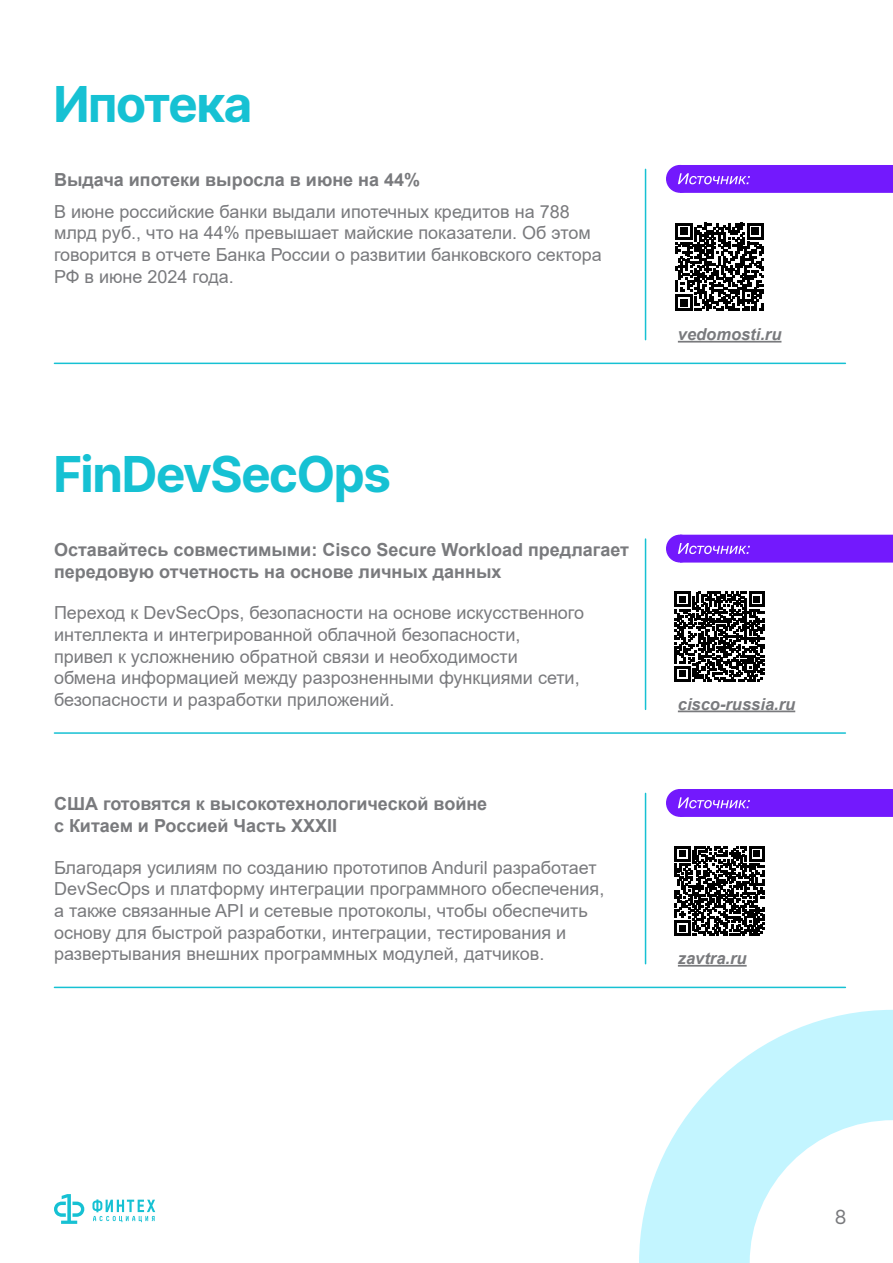
<style>
.page{position:relative;width:893px;height:1263px;background:#fff}
.page>*{position:absolute;margin:0;border:0;box-sizing:border-box;transform-origin:0 0}
.t1{font:700 49.5px "Inter Tight";color:#16c1d3}
.t2{font:19.5px "Inter Tight";color:#797a7d}
.t3{font:18px/21.6px "Arial";color:#797a7d}
.t4{font:700 18px/21.6px "Arial";color:#797a7d}
.t5{font:italic 700 16.5px "Arial";color:#797a7d}
</style>
<div class="page">
<svg style="left:92px;top:1199px;width:63px;height:23px"></svg>
<svg style="left:54px;top:1194px;width:30px;height:30px"></svg>
<div style="left:681px;top:166px;width:211px;height:26px;background:#7319fd"></div>
<div style="left:680px;top:165px;width:213px;height:28px;border:2px solid #7319fd"></div>
<div style="left:681px;top:535px;width:211px;height:27px;background:#7319fd"></div>
<div style="left:680px;top:535px;width:213px;height:28px;border:2px solid #7319fd"></div>
<div style="left:681px;top:790px;width:211px;height:26px;background:#7319fd"></div>
<div style="left:680px;top:789px;width:213px;height:28px;border:2px solid #7319fd"></div>
<div style="left:667px;top:166px;width:26px;height:26px;background:#7319fd;border-radius:50%"></div>
<div style="left:666px;top:165px;width:28px;height:28px;border:2px solid #7319fd;border-radius:50%"></div>
<div style="left:667px;top:535px;width:26px;height:27px;background:#7319fd;border-radius:50%"></div>
<div style="left:666px;top:535px;width:28px;height:27px;border:2px solid #7319fd;border-radius:50%"></div>
<div style="left:667px;top:790px;width:26px;height:26px;background:#7319fd;border-radius:50%"></div>
<div style="left:666px;top:789px;width:28px;height:28px;border:2px solid #7319fd;border-radius:50%"></div>
<svg style="left:678px;top:173px;width:72px;height:11px"></svg>
<svg style="left:678px;top:543px;width:72px;height:11px"></svg>
<svg style="left:678px;top:797px;width:72px;height:11px"></svg>
<hr style="left:678px;top:341px;width:103px;height:2px;background:#797a7d">
<hr style="left:678px;top:710px;width:117px;height:2px;background:#797a7d">
<hr style="left:678px;top:965px;width:69px;height:1px;background:#797a7d">
<svg style="left:676px;top:223px;width:88px;height:88px"></svg>
<svg style="left:675px;top:592px;width:89px;height:89px"></svg>
<svg style="left:675px;top:846px;width:89px;height:90px"></svg>
<hr style="left:645px;top:169px;width:1px;height:171px;background:#16c1d3">
<hr style="left:645px;top:539px;width:1px;height:170px;background:#16c1d3">
<hr style="left:645px;top:793px;width:1px;height:171px;background:#16c1d3">
<hr style="left:54px;top:363px;width:791px;height:1px;background:#16c1d3">
<hr style="left:54px;top:732px;width:791px;height:2px;background:#16c1d3">
<hr style="left:54px;top:987px;width:791px;height:1px;background:#16c1d3">
<svg style="left:639px;top:1010px;width:254px;height:253px;fill:#c3f5ff"></svg>
<h1 class="t1" style="left:54px;top:68px;width:199px">Ипотека</h1>
<p class="t4" style="left:54px;top:169px;width:368px">Выдача ипотеки выросла в июне на 44%</p>
<p class="t3" style="left:54px;top:201px;width:549px">В июне российские банки выдали ипотечных кредитов на 788 млрд руб., что на 44% превышает майские показатели. Об этом говорится в отчете Банка России о развитии банковского сектора РФ в июне 2024 года.</p>
<h1 class="t1" style="left:54px;top:438px;width:338px">FinDevSecOps</h1>
<p class="t4" style="left:54px;top:539px;width:576px">Оставайтесь совместимыми: Cisco Secure Workload предлагает передовую отчетность на основе личных данных</p>
<p class="t3" style="left:54px;top:602px;width:532px">Переход к DevSecOps, безопасности на основе искусственного интеллекта и интегрированной облачной безопасности,<br>привел к усложнению обратной связи и необходимости обмена информацией между разрозненными функциями сети, безопасности и разработки приложений.</p>
<p class="t4" style="left:54px;top:793px;width:435px">США готовятся к высокотехнологической войне с Китаем и Россией Часть XХXII</p>
<p class="t3" style="left:54px;top:856px;width:552px">Благодаря усилиям по созданию прототипов Anduril разработает DevSecOps и платформу интеграции программного обеспечения, а также связанные API и сетевые протоколы, чтобы обеспечить основу для быстрой разработки, интеграции, тестирования и развертывания внешних программных модулей, датчиков.</p>
<p class="t5" style="left:678px;top:323px;width:105px">vedomosti.ru</p>
<p class="t5" style="left:678px;top:693px;width:119px">cisco-russia.ru</p>
<p class="t5" style="left:678px;top:947px;width:70px">zavtra.ru</p>
<p class="t2" style="left:835px;top:1202px;width:13px">8</p>
</div>
